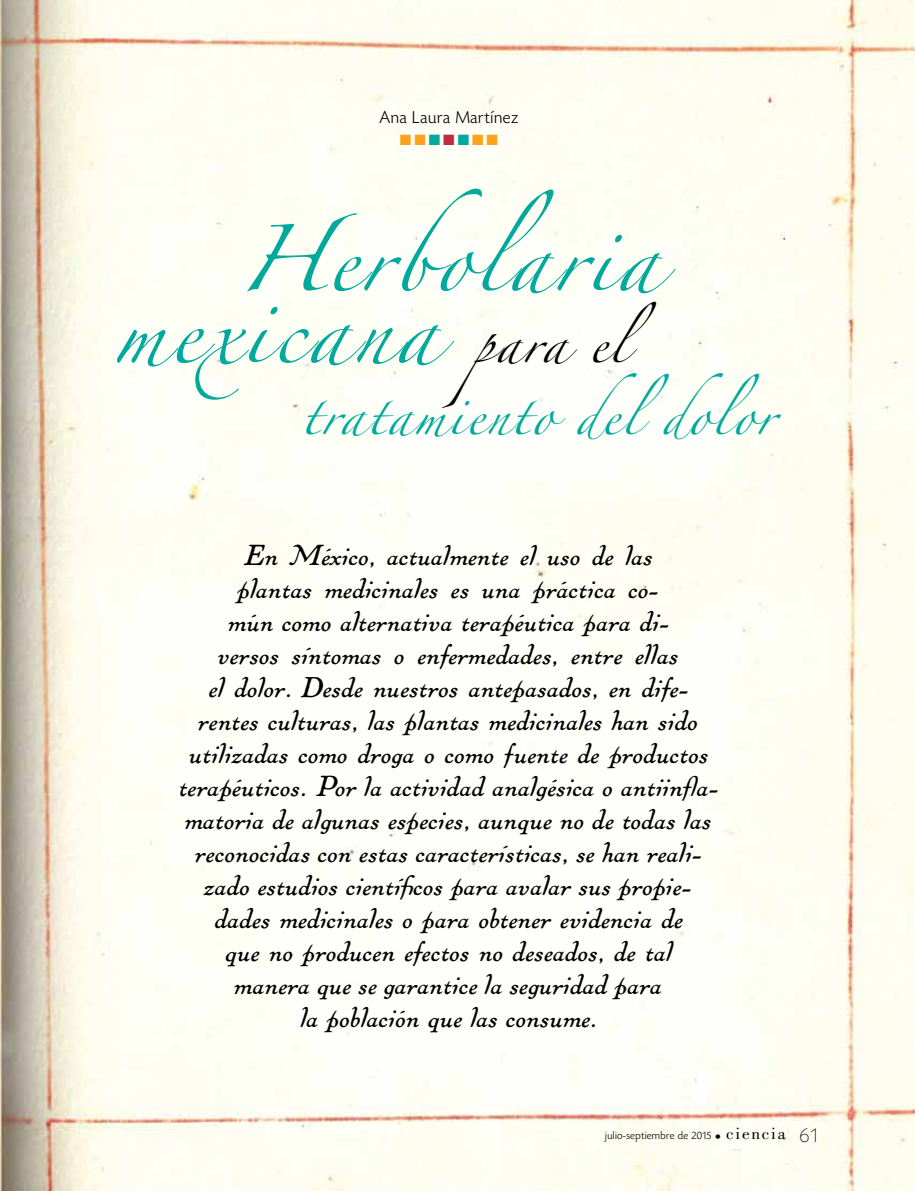
<style>
.page{position:relative;width:915px;height:1191px;background:#fff}
.page>*{position:absolute;margin:0;border:0;box-sizing:border-box;transform-origin:0 0}
.t1{font:60px/72px "Zapfino";letter-spacing:.05em;color:#00a99b;text-align:right}
.t2{font:36px "Zapfino";letter-spacing:.05em;color:#00a99b}
.t3{font:italic 27px/33px "VT Pabst Oldstyle";color:#000;text-align:center}
.t4{font:300 18px "Today HEF";letter-spacing:.04em;color:#000}
.t5{font:15px "Zapf Dingbats ITC";color:#faa41d}
.t6{font:300 11.25px "Today HEF";letter-spacing:.03em;color:#000}
.s1{color:#00a99b}
.s2{color:#bb2d45}
.s3{font-size:36px;color:#000}
.s4{font-weight:200;font-size:13.5px}
.s5{font-family:"Bodoni";font-weight:400;font-size:17.25px}
.s6{font-weight:200;font-size:21px}
</style>
<div class="page">
<img style="left:0;top:0;width:914px;height:1191px">
<p class="t4" style="left:380px;top:108px;width:140px">Ana Laura Martínez</p>
<p class="t5" style="left:400px;top:132px;width:99px">■■<span class="s1">■</span><span class="s2">■</span><span class="s1">■</span>■■</p>
<h1 class="t1" style="left:114px;top:233px;width:546px">Herbolaria mexicana <span class="s3">para el</span></h1>
<h2 class="t2" style="left:302px;top:400px;width:473px">tratamiento deldolor</h2>
<p class="t3" style="left:178px;top:540px;width:541px">En México, actualmente el uso de las<br>plantas medicinales es una práctica co-<br>mún como alternativa terapéutica para di-<br>versos síntomas o enfermedades, entre ellas<br>el dolor. Desde nuestros antepasados, en dife&shy;rentes culturas, las plantas medicinales han sido utilizadas como droga o como fuente de productos terapéuticos. Por la actividad analgésica o antiinfla&shy;matoria de algunas especies, aunque no de todas las reconocidas con estas características, se han reali&shy;zado estudios científicos para avalar sus propie&shy;dades medicinales o para obtener evidencia de<br>que no producen efectos no deseados, de tal<br>manera que se garantice la seguridad para<br>la población que las consume.</p>
<p class="t6" style="left:605px;top:1129px;width:213px">julio-septiembre de 2015 <span class="s4">•</span> <span class="s5">ciencia</span> <span class="s6">61</span></p>
</div>
